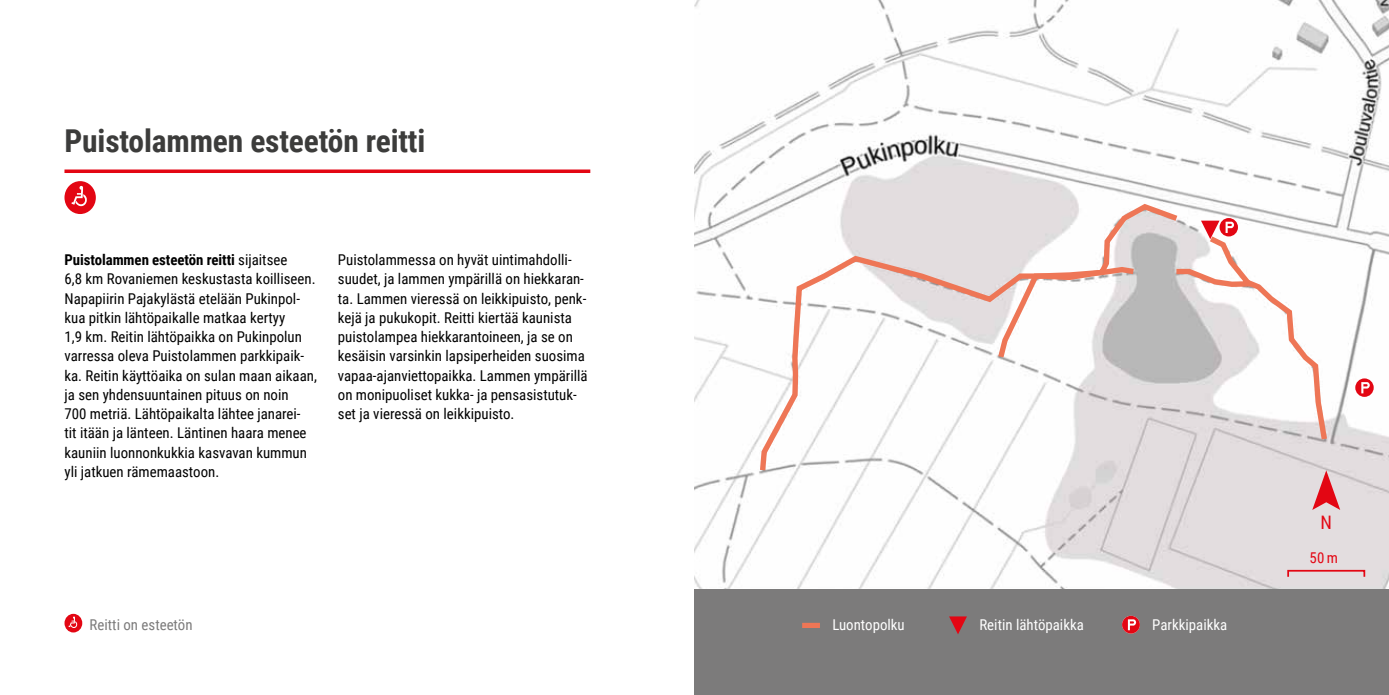
<style>
.page{position:relative;width:1389px;height:695px;background:#fff}
.page>*{position:absolute;margin:0;border:0;box-sizing:border-box;transform-origin:0 0}
.t1{font:700 31.5px "Roboto Condensed";letter-spacing:-.005em;color:#3c3c3b}
.t2{font:18.55px "Roboto Condensed";color:#e30613}
.t3{font:14.88px/19.2px "Roboto Condensed";color:#000}
.t4{font:14.88px "Roboto Condensed";color:#fff}
.t5{font:14.88px "Roboto Condensed";color:#7c7b7b}
.t6{font:14.88px "Roboto Condensed";color:#e30613}
.s1{font-weight:700}
</style>
<div class="page">
<img style="left:694px;top:0;width:695px;height:589px">
<div style="left:694px;top:589px;width:695px;height:105px;background:#7c7b7b"></div>
<svg style="left:757px;top:201px;width:426px;height:275px"></svg>
<svg style="left:994px;top:264px;width:145px;height:99px"></svg>
<svg style="left:1355px;top:378px;width:19px;height:19px"></svg>
<svg style="left:64px;top:169px;width:526px;height:4px;background:#e62530"></svg>
<svg style="left:64px;top:181px;width:32px;height:33px"></svg>
<svg style="left:1171px;top:218px;width:159px;height:227px"></svg>
<svg style="left:1312px;top:470px;width:28px;height:40px"></svg>
<div style="left:1287px;top:569px;width:78px;height:8px;border:2px solid #e30613"></div>
<svg style="left:64px;top:613px;width:18px;height:19px"></svg>
<svg style="left:1122px;top:615px;width:18px;height:18px"></svg>
<div style="left:802px;top:622px;width:18px;height:6px;background:#ee7656"></div>
<svg style="left:949px;top:616px;width:18px;height:18px"></svg>
<h1 class="t1" style="left:64px;top:119px;width:362px">Puistolammen esteetön reitti</h1>
<p class="t3" style="left:64px;top:249px;width:254px"><span class="s1">Puistolammen esteetön reitti</span> sijaitsee<br>6,8 km Rovaniemen keskustasta koilliseen.<br>Napapiirin Pajakylästä etelään Pukinpol&shy;kua pitkin lähtöpaikalle matkaa kertyy<br>1,9 km. Reitin lähtöpaikka on Pukinpolun varressa oleva Puistolammen parkkipaik&shy;ka. Reitin käyttöaika on sulan maan aikaan, ja sen yhdensuuntainen pituus on noin<br>700 metriä. Lähtöpaikalta lähtee janarei-<br>tit itään ja länteen. Läntinen haara menee kauniin luonnonkukkia kasvavan kummun yli jatkuen rämemaastoon.</p>
<p class="t3" style="left:338px;top:249px;width:251px">Puistolammessa on hyvät uintimahdolli&shy;suudet, ja lammen ympärillä on hiekkaran&shy;ta. Lammen vieressä on leikkipuisto, penk&shy;kejä ja pukukopit. Reitti kiertää kaunista puistolampea hiekkarantoineen, ja se on kesäisin varsinkin lapsiperheiden suosima vapaa-ajanviettopaikka. Lammen ympärillä on monipuoliset kukka- ja pensasistutuk&shy;set ja vieressä on leikkipuisto.</p>
<p class="t5" style="left:90px;top:614px;width:104px">Reitti on esteetön</p>
<p class="t4" style="left:832px;top:614px;width:74px">Luontopolku</p>
<p class="t4" style="left:979px;top:614px;width:106px">Reitin lähtöpaikka</p>
<p class="t4" style="left:1152px;top:614px;width:77px">Parkkipaikka</p>
<p class="t2" style="left:1320px;top:509px;width:13px">N</p>
<p class="t6" style="left:1310px;top:546px;width:30px">50 m</p>
</div>
